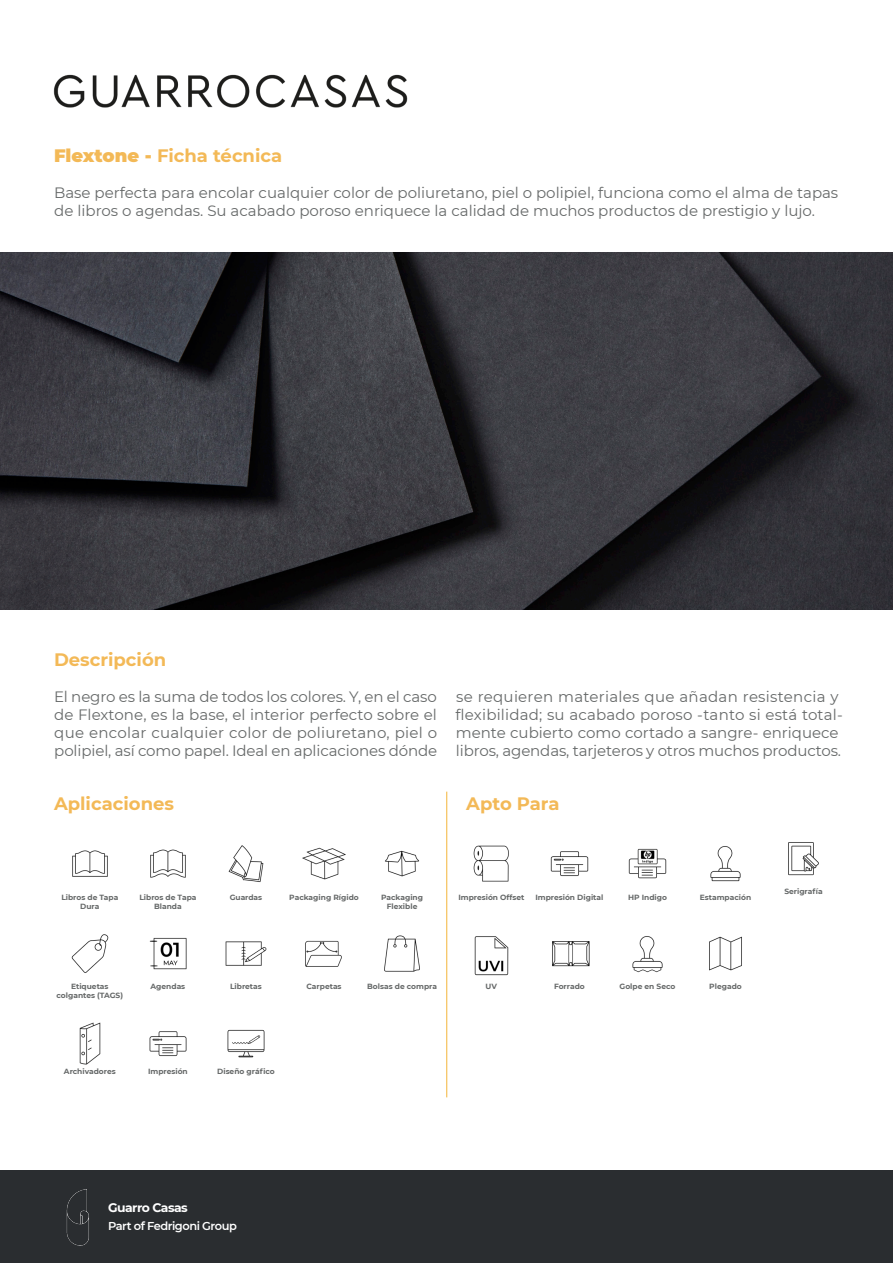
<style>
.page{position:relative;width:893px;height:1263px;background:#fff}
.page>*{position:absolute;margin:0;border:0;box-sizing:border-box;transform-origin:0 0}
.t1{font:700 18px "Montserrat";color:#f3b957}
.Estilo_Ficha_técnica{font:15px/18px "Montserrat";color:#666969}
.t2{font:700 12.3px "Montserrat";letter-spacing:-.04em;color:#fff}
.t3{font:600 11.4px "Montserrat";letter-spacing:-.04em;color:#fff}
.t4{font:700 7.5px/9px "Montserrat";color:#666969;text-align:center}
.s1{font-weight:900}
</style>
<div class="page">
<div style="left:0;top:1170px;width:893px;height:93px;background:#2a2d30"></div>
<img style="left:66px;top:1189px;width:23px;height:57px">
<img style="left:53px;top:74px;width:355px;height:34px">
<img style="left:473px;top:845px;width:36px;height:37px">
<img style="left:474px;top:936px;width:35px;height:40px">
<img style="left:628px;top:848px;width:39px;height:31px">
<img style="left:550px;top:851px;width:39px;height:26px">
<img style="left:552px;top:941px;width:38px;height:26px">
<img style="left:632px;top:936px;width:31px;height:37px">
<img style="left:710px;top:846px;width:31px;height:36px">
<img style="left:709px;top:936px;width:33px;height:35px">
<img style="left:788px;top:842px;width:31px;height:34px">
<hr style="left:446px;top:792px;width:1px;height:305px;background:#f5bd4f">
<img style="left:72px;top:850px;width:36px;height:27px">
<img style="left:71px;top:934px;width:38px;height:39px">
<img style="left:79px;top:1022px;width:22px;height:43px">
<img style="left:228px;top:845px;width:36px;height:37px">
<img style="left:225px;top:941px;width:42px;height:25px">
<img style="left:227px;top:1029px;width:38px;height:29px">
<img style="left:150px;top:849px;width:36px;height:29px">
<img style="left:149px;top:937px;width:38px;height:33px">
<img style="left:149px;top:1031px;width:38px;height:26px">
<img style="left:302px;top:847px;width:44px;height:33px">
<img style="left:305px;top:940px;width:37px;height:27px">
<img style="left:385px;top:850px;width:34px;height:27px">
<img style="left:384px;top:935px;width:36px;height:37px">
<img style="left:0;top:252px;width:893px;height:357px">
<p class="t1" style="left:54px;top:143px;width:230px"><span class="s1">Flextone -</span> Ficha técnica</p>
<p class="Estilo_Ficha_técnica" style="left:54px;top:183px;width:786px">Base perfecta para encolar cualquier color de poliuretano, piel o polipiel, funciona como el alma de tapas de libros o agendas. Su acabado poroso enriquece la calidad de muchos productos de prestigio y lujo.</p>
<p class="t1" style="left:54px;top:647px;width:114px">Descripción</p>
<p class="Estilo_Ficha_técnica" style="left:54px;top:687px;width:385px;text-align:justify">El negro es la suma de todos los colores. Y, en el caso de Flextone, es la base, el interior perfecto sobre el que encolar cualquier color de poliuretano, piel o polipiel, así como papel. Ideal en aplicaciones dónde</p>
<p class="Estilo_Ficha_técnica" style="left:456px;top:687px;width:389px">se requieren materiales que añadan resistencia y flexibilidad; su acabado poroso -tanto si está total&shy;mente cubierto como cortado a sangre- enriquece libros, agendas, tarjeteros y otros muchos productos.</p>
<p class="t1" style="left:54px;top:790px;width:122px">Aplicaciones</p>
<p class="t1" style="left:466px;top:790px;width:95px">Apto Para</p>
<p class="t4" style="left:61px;top:892px;width:58px">Libros de Tapa<br>Dura</p>
<p class="t4" style="left:139px;top:892px;width:58px">Libros de Tapa<br>Blanda</p>
<p class="t4" style="left:230px;top:892px;width:34px">Guardas</p>
<p class="t4" style="left:289px;top:892px;width:71px">Packaging Rígido</p>
<p class="t4" style="left:381px;top:892px;width:43px">Packaging<br>Flexible</p>
<p class="t4" style="left:458px;top:892px;width:67px">Impresión Offset</p>
<p class="t4" style="left:535px;top:892px;width:69px">Impresión Digital</p>
<p class="t4" style="left:628px;top:892px;width:40px">HP Indigo</p>
<p class="t4" style="left:700px;top:892px;width:53px">Estampación</p>
<p class="t4" style="left:784px;top:887px;width:40px">Serigrafía</p>
<p class="t4" style="left:57px;top:982px;width:68px">Etiquetas colgantes (TAGS)</p>
<p class="t4" style="left:151px;top:982px;width:36px">Agendas</p>
<p class="t4" style="left:230px;top:982px;width:33px">Libretas</p>
<p class="t4" style="left:307px;top:982px;width:37px">Carpetas</p>
<p class="t4" style="left:367px;top:982px;width:71px">Bolsas de compra</p>
<p class="t4" style="left:486px;top:982px;width:13px">UV</p>
<p class="t4" style="left:554px;top:982px;width:32px">Forrado</p>
<p class="t4" style="left:620px;top:982px;width:57px">Golpe en Seco</p>
<p class="t4" style="left:709px;top:982px;width:34px">Plegado</p>
<p class="t4" style="left:64px;top:1066px;width:53px">Archivadores</p>
<p class="t4" style="left:148px;top:1066px;width:41px">Impresión</p>
<p class="t4" style="left:217px;top:1066px;width:59px">Diseño gráfico</p>
<p class="t2" style="left:108px;top:1199px;width:81px">Guarro Casas</p>
<p class="t3" style="left:108px;top:1218px;width:130px">Part of Fedrigoni Group</p>
</div>
